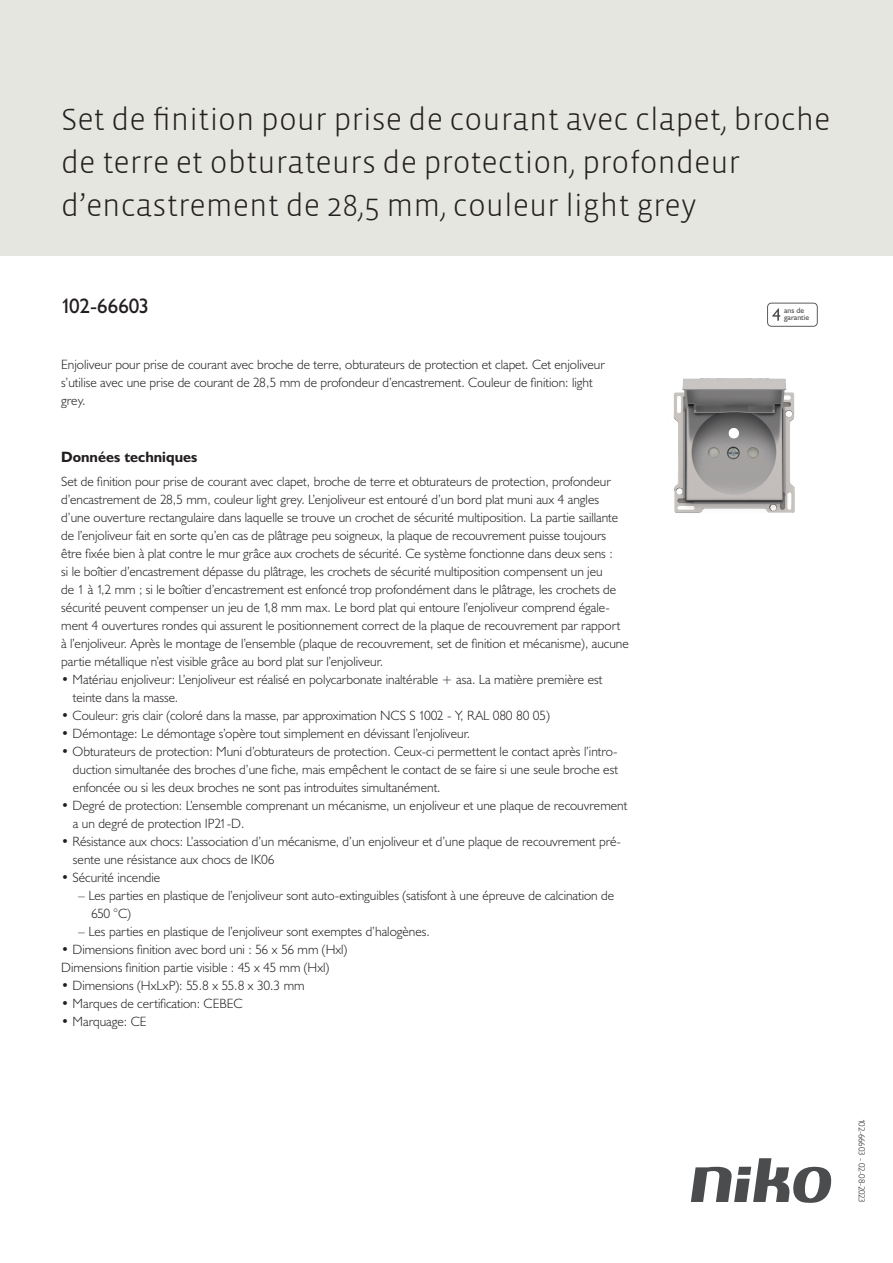
<style>
.page{position:relative;width:893px;height:1263px;background:#fff}
.page>*{position:absolute;margin:0;border:0;box-sizing:border-box;transform-origin:0 0}
.Title_datasheets{font:300 31.5px/43px "Vista Sans";color:#231f20}
.Article_number{font:21px "Humanist 521 BT";letter-spacing:-.015em;color:#231f20}
.Titles_parts{font:700 15px "Humanist 521 BT";color:#231f20}
.Platte_tekst_CAB{font:300 13.5px/18px "Humanist 521 BT";color:#231f20}
.USP_Bullets{font:300 13.5px/18px "Humanist 521 BT";color:#231f20}
.USP_Bullets_level_2{font:300 13.5px/18px "Humanist 521 BT";color:#231f20}
.Revision{font:300 9px "Humanist 521 BT";letter-spacing:-.03em;color:#231f20}
.t1{font:7.8px/7.8px "Humanist 521 BT";color:#4b4c4d}
</style>
<div class="page">
<svg style="left:691px;top:1158px;width:141px;height:45px"></svg>
<div style="left:0;top:0;width:893px;height:255px;background:#e6e6e0"></div>
<svg style="left:767px;top:303px;width:51px;height:24px"></svg>
<img style="left:673px;top:378px;width:122px;height:135px">
<p class="Title_datasheets" style="left:61px;top:99px;width:771px">Set de finition pour prise de courant avec clapet, broche de terre et obturateurs de protection, profondeur d’encastrement de 28,5 mm, couleur light grey</p>
<p class="Article_number" style="left:61px;top:293px;width:90px">102-66603</p>
<p class="Platte_tekst_CAB" style="left:61px;top:355px;width:545px">Enjoliveur pour prise de courant avec broche de terre, obturateurs de protection et clapet. Cet enjoliveur s’utilise avec une prise de courant de 28,5 mm de profondeur d’encastrement. Couleur de finition: light grey.</p>
<p class="Titles_parts" style="left:61px;top:447px;width:138px">Données techniques</p>
<p class="Platte_tekst_CAB" style="left:61px;top:472px;width:569px">Set de finition pour prise de courant avec clapet, broche de terre et obturateurs de protection, profondeur d’encastrement de 28,5 mm, couleur light grey. L’enjoliveur est entouré d’un bord plat muni aux 4 angles d’une ouverture rectangulaire dans laquelle se trouve un crochet de sécurité multiposition. La partie saillante de l’enjoliveur fait en sorte qu’en cas de plâtrage peu soigneux, la plaque de recouvrement puisse toujours être fixée bien à plat contre le mur grâce aux crochets de sécurité. Ce système fonctionne dans deux sens :<br>si le boîtier d’encastrement dépasse du plâtrage, les crochets de sécurité multiposition compensent un jeu<br>de 1 à 1,2 mm ; si le boîtier d’encastrement est enfoncé trop profondément dans le plâtrage, les crochets de sécurité peuvent compenser un jeu de 1,8 mm max. Le bord plat qui entoure l’enjoliveur comprend égale&shy;ment 4 ouvertures rondes qui assurent le positionnement correct de la plaque de recouvrement par rapport à l’enjoliveur. Après le montage de l’ensemble (plaque de recouvrement, set de finition et mécanisme), aucune partie métallique n’est visible grâce au bord plat sur l’enjoliveur.</p>
<p class="USP_Bullets" style="left:73px;top:670px;width:531px;text-indent:-12px">• Matériau enjoliveur: L’enjoliveur est réalisé en polycarbonate inaltérable + asa. La matière première est teinte dans la masse.</p>
<p class="USP_Bullets" style="left:61px;top:706px;width:490px">• Couleur: gris clair (coloré dans la masse, par approximation NCS S 1002 - Y, RAL 080 80 05)</p>
<p class="USP_Bullets" style="left:61px;top:724px;width:410px">• Démontage: Le démontage s’opère tout simplement en dévissant l’enjoliveur.</p>
<p class="USP_Bullets" style="left:73px;top:742px;width:547px;text-align:justify;text-indent:-12px">• Obturateurs de protection: Muni d’obturateurs de protection. Ceux-ci permettent le contact après l’intro&shy;duction simultanée des broches d’une fiche, mais empêchent le contact de se faire si une seule broche est enfoncée ou si les deux broches ne sont pas introduites simultanément.</p>
<p class="USP_Bullets" style="left:73px;top:796px;width:556px;text-indent:-12px">• Degré de protection: L’ensemble comprenant un mécanisme, un enjoliveur et une plaque de recouvrement a un degré de protection IP21-D.</p>
<p class="USP_Bullets" style="left:73px;top:832px;width:550px;text-indent:-12px">• Résistance aux chocs: L’association d’un mécanisme, d’un enjoliveur et d’une plaque de recouvrement pré&shy;sente une résistance aux chocs de IK06</p>
<p class="USP_Bullets" style="left:61px;top:868px;width:101px">• Sécurité incendie</p>
<p class="USP_Bullets_level_2" style="left:91px;top:886px;width:525px;text-indent:-13px">– Les parties en plastique de l’enjoliveur sont auto-extinguibles (satisfont à une épreuve de calcination de<br>650 °C)</p>
<p class="USP_Bullets_level_2" style="left:78px;top:922px;width:353px">– Les parties en plastique de l’enjoliveur sont exemptes d’halogènes.</p>
<p class="USP_Bullets" style="left:61px;top:940px;width:288px">• Dimensions finition avec bord uni : 56 x 56 mm (Hxl)</p>
<p class="USP_Bullets" style="left:61px;top:958px;width:270px">Dimensions finition partie visible : 45 x 45 mm (Hxl)</p>
<p class="USP_Bullets" style="left:61px;top:976px;width:245px">• Dimensions (HxLxP): 55.8 x 55.8 x 30.3 mm</p>
<p class="USP_Bullets" style="left:61px;top:994px;width:183px">• Marques de certification: CEBEC</p>
<p class="USP_Bullets" style="left:61px;top:1012px;width:87px">• Marquage: CE</p>
<p class="t1" style="left:784px;top:306px;width:27px">ans de garantie</p>
<p class="Revision" style="left:868px;top:1119px;width:85px;rotate:90deg">102-66603 - 02-08-2023</p>
</div>
